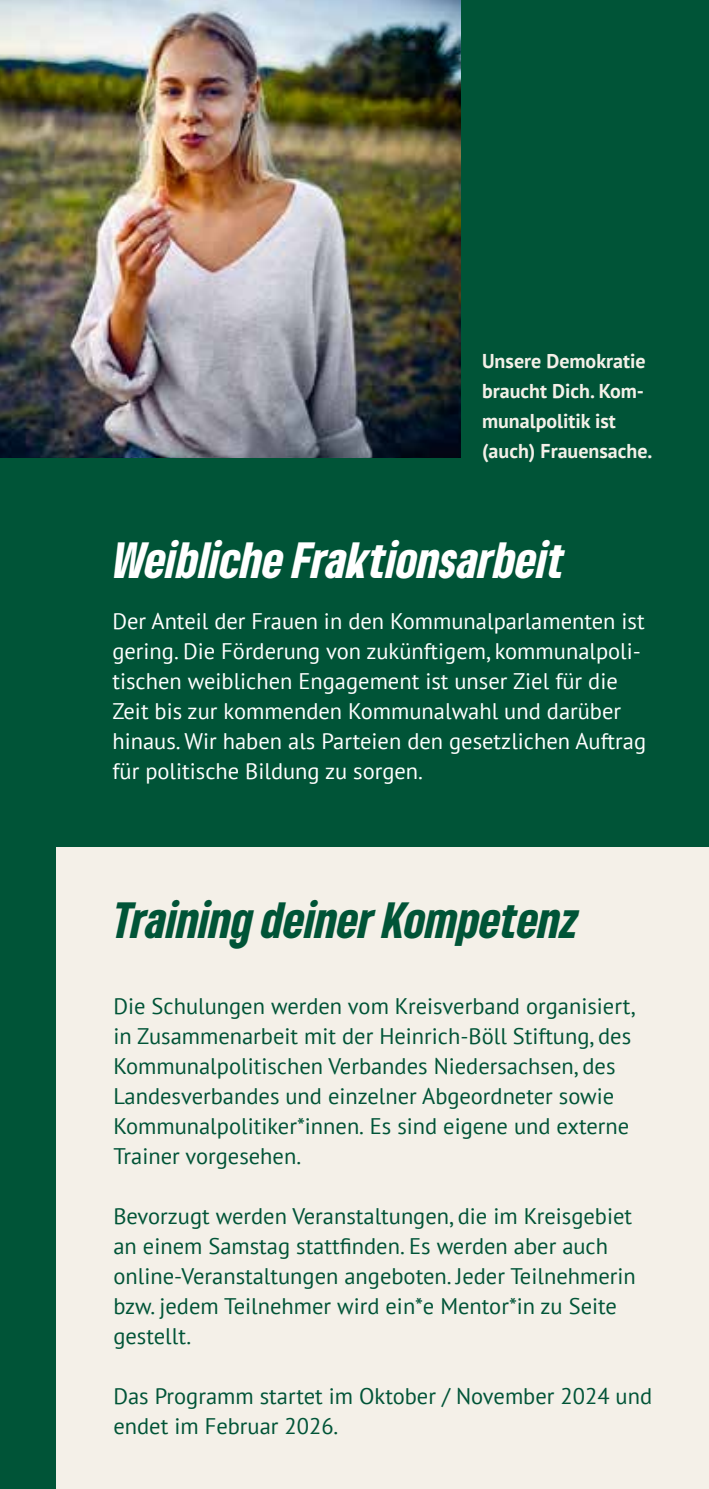
<style>
.page{position:relative;width:709px;height:1489px;background:#fff}
.page>*{position:absolute;margin:0;border:0;box-sizing:border-box;transform-origin:0 0}
.t1{font:italic 900 condensed 47.5px "Gruene Type";color:#fff}
.t2{font:italic 900 condensed 47.5px "Gruene Type";color:#005437}
.t3{font:22.5px/30px "PT Sans";color:#005437}
.t4{font:22.5px/30px "PT Sans";color:#fff}
.t5{font:700 20px/30px "PT Sans";color:#f4f0e8}
</style>
<div class="page">
<div style="left:0;top:0;width:709px;height:1488px;background:#005437"></div>
<div style="left:57px;top:847px;width:652px;height:641px;background:#f4f0e8"></div>
<img style="left:0;top:0;width:461px;height:457px">
<p class="t5" style="left:482px;top:345px;width:172px">Unsere Demokratie braucht Dich. Kom&shy;munalpolitik ist (auch) Frauensache.</p>
<h1 class="t1" style="left:113px;top:528px;width:453px">Weibliche Fraktionsarbeit</h1>
<p class="t4" style="left:112px;top:605px;width:535px">Der Anteil der Frauen in den Kommunalparlamenten ist gering. Die Förderung von zukünftigem, kommunalpoli&shy;tischen weiblichen Engagement ist unser Ziel für die Zeit bis zur kommenden Kommunalwahl und darüber hinaus. Wir haben als Parteien den gesetzlichen Auftrag für politische Bildung zu sorgen.</p>
<h1 class="t2" style="left:113px;top:888px;width:467px">Training deiner Kompetenz</h1>
<p class="t3" style="left:113px;top:990px;width:523px">Die Schulungen werden vom Kreisverband organisiert, in Zusammenarbeit mit der Heinrich-Böll Stiftung, des Kommunalpolitischen Verbandes Niedersachsen, des Landesverbandes und einzelner Abgeordneter sowie Kommunalpolitiker*innen. Es sind eigene und externe Trainer vorgesehen.</p>
<p class="t3" style="left:113px;top:1200px;width:524px">Bevorzugt werden Veranstaltungen, die im Kreisgebiet an einem Samstag stattfinden. Es werden aber auch online-Veranstaltungen angeboten. Jeder Teilnehmerin bzw. jedem Teilnehmer wird ein*e Mentor*in zu Seite gestellt.</p>
<p class="t3" style="left:113px;top:1380px;width:540px">Das Programm startet im Oktober / November 2024 und endet im Februar 2026.</p>
</div>
